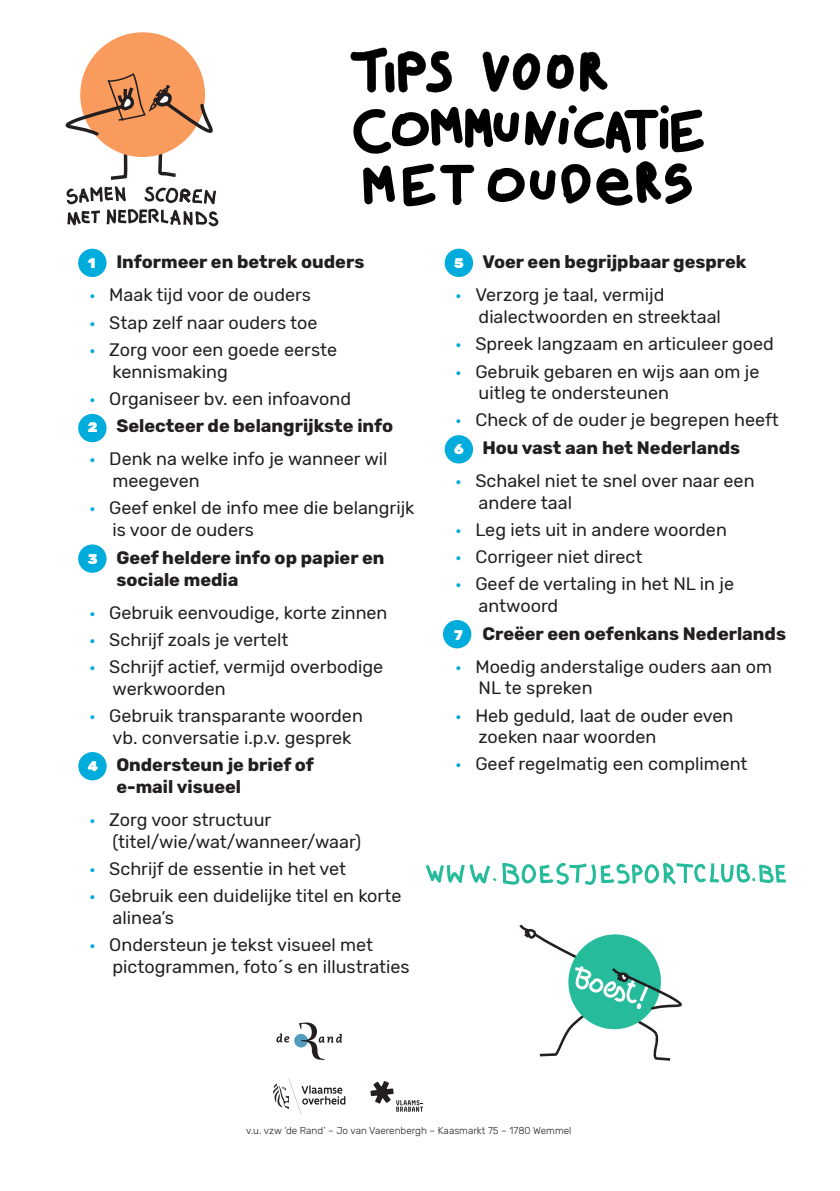
<style>
.page{position:relative;width:840px;height:1191px;background:#fff}
.page>*{position:absolute;margin:0;border:0;box-sizing:border-box;transform-origin:0 0}
.t1{font:18px/21.6px "Rubik";color:#231f20}
.t2{font:700 18px/22px "Rubik";color:#231f20}
.t3{font:300 10px "Rubik";color:#231f20}
.s1{font-weight:900;font-size:14px;color:#fff}
.s2{font-weight:900;font-size:14px;color:#00acdb}
</style>
<div class="page">
<div style="left:78px;top:249px;width:28px;height:28px;background:#00acdb;border-radius:50%"></div>
<div style="left:444px;top:249px;width:29px;height:28px;background:#00acdb;border-radius:50%"></div>
<div style="left:444px;top:435px;width:29px;height:28px;background:#00acdb;border-radius:50%"></div>
<div style="left:78px;top:414px;width:28px;height:28px;background:#00acdb;border-radius:50%"></div>
<div style="left:78px;top:544px;width:28px;height:29px;background:#00acdb;border-radius:50%"></div>
<div style="left:78px;top:752px;width:29px;height:28px;background:#00acdb;border-radius:50%"></div>
<div style="left:442px;top:620px;width:29px;height:28px;background:#00acdb;border-radius:50%"></div>
<svg style="left:425px;top:864px;width:71px;height:19px"></svg>
<svg style="left:502px;top:862px;width:283px;height:23px"></svg>
<svg style="left:273px;top:1078px;width:72px;height:36px"></svg>
<svg style="left:370px;top:1081px;width:53px;height:30px"></svg>
<div style="left:294px;top:1033px;width:14px;height:14px;background:#529cbe;border-radius:50%"></div>
<svg style="left:276px;top:1033px;width:13px;height:9px"></svg>
<svg style="left:299px;top:1022px;width:43px;height:38px"></svg>
<svg style="left:66px;top:186px;width:153px;height:40px"></svg>
<svg style="left:158px;top:148px;width:18px;height:29px"></svg>
<svg style="left:111px;top:149px;width:16px;height:31px"></svg>
<div style="left:80px;top:32px;width:125px;height:125px;background:#f89b5d;border-radius:50%"></div>
<svg style="left:65px;top:73px;width:148px;height:65px"></svg>
<svg style="left:519px;top:924px;width:163px;height:136px"></svg>
<svg style="left:350px;top:48px;width:101px;height:44px"></svg>
<svg style="left:482px;top:51px;width:58px;height:41px"></svg>
<svg style="left:546px;top:54px;width:27px;height:35px"></svg>
<svg style="left:580px;top:52px;width:27px;height:39px"></svg>
<svg style="left:363px;top:165px;width:32px;height:39px"></svg>
<svg style="left:402px;top:164px;width:72px;height:42px"></svg>
<svg style="left:353px;top:107px;width:350px;height:47px"></svg>
<svg style="left:487px;top:168px;width:68px;height:34px"></svg>
<svg style="left:561px;top:161px;width:130px;height:45px"></svg>
<p class="t2" style="left:88px;top:252px;width:278px"><span class="s1">1</span> Informeer en betrek ouders</p>
<p class="t1" style="left:90px;top:285px;width:222px"><span class="s2">•</span> Maak tijd voor de ouders</p>
<p class="t1" style="left:90px;top:312px;width:229px"><span class="s2">•</span> Stap zelf naar ouders toe</p>
<p class="t1" style="left:112px;top:339px;width:226px;text-indent:-23px"><span class="s2">•</span> Zorg voor een goede eerste kennismaking</p>
<p class="t1" style="left:90px;top:388px;width:262px"><span class="s2">•</span> Organiseer bv. een infoavond</p>
<p class="t2" style="left:88px;top:416px;width:306px"><span class="s1">2</span> Selecteer de belangrijkste info</p>
<p class="t1" style="left:112px;top:449px;width:276px;text-indent:-23px"><span class="s2">•</span> Denk na welke info je wanneer wil meegeven</p>
<p class="t1" style="left:112px;top:498px;width:303px;text-indent:-23px"><span class="s2">•</span> Geef enkel de info mee die belangrijk is voor de ouders</p>
<p class="t2" style="left:116px;top:547px;width:269px;text-indent:-28px"><span class="s1">3</span> Geef heldere info op papier en sociale media</p>
<p class="t1" style="left:90px;top:602px;width:299px"><span class="s2">•</span> Gebruik eenvoudige, korte zinnen</p>
<p class="t1" style="left:90px;top:629px;width:200px"><span class="s2">•</span> Schrijf zoals je vertelt</p>
<p class="t1" style="left:112px;top:656px;width:272px;text-indent:-23px"><span class="s2">•</span> Schrijf actief, vermijd overbodige werkwoorden</p>
<p class="t1" style="left:112px;top:705px;width:252px;text-indent:-23px"><span class="s2">•</span> Gebruik transparante woorden vb. conversatie i.p.v. gesprek</p>
<p class="t2" style="left:116px;top:754px;width:199px;text-indent:-28px"><span class="s1">4</span> Ondersteun je brief of e-mail visueel</p>
<p class="t1" style="left:112px;top:809px;width:250px;text-indent:-23px"><span class="s2">•</span> Zorg voor structuur (titel/wie/wat/wanneer/waar)</p>
<p class="t1" style="left:90px;top:858px;width:258px"><span class="s2">•</span> Schrijf de essentie in het vet</p>
<p class="t1" style="left:112px;top:886px;width:290px;text-indent:-23px"><span class="s2">•</span> Gebruik een duidelijke titel en korte alinea’s</p>
<p class="t1" style="left:112px;top:934px;width:298px;text-indent:-23px"><span class="s2">•</span> Ondersteun je tekst visueel met pictogrammen, foto´s en illustraties</p>
<p class="t2" style="left:454px;top:252px;width:294px"><span class="s1">5</span> Voer een begrijpbaar gesprek</p>
<p class="t1" style="left:478px;top:285px;width:244px;text-indent:-23px"><span class="s2">•</span> Verzorg je taal, vermijd dialectwoorden en streektaal</p>
<p class="t1" style="left:455px;top:334px;width:319px"><span class="s2">•</span> Spreek langzaam en articuleer goed</p>
<p class="t1" style="left:478px;top:361px;width:282px;text-indent:-23px"><span class="s2">•</span> Gebruik gebaren en wijs aan om je uitleg te ondersteunen</p>
<p class="t1" style="left:455px;top:410px;width:324px"><span class="s2">•</span> Check of de ouder je begrepen heeft</p>
<p class="t2" style="left:454px;top:437px;width:287px"><span class="s1">6</span> Hou vast aan het Nederlands</p>
<p class="t1" style="left:478px;top:470px;width:277px;text-indent:-23px"><span class="s2">•</span> Schakel niet te snel over naar een andere taal</p>
<p class="t1" style="left:455px;top:519px;width:272px"><span class="s2">•</span> Leg iets uit in andere woorden</p>
<p class="t1" style="left:455px;top:546px;width:188px"><span class="s2">•</span> Corrigeer niet direct</p>
<p class="t1" style="left:478px;top:574px;width:257px;text-indent:-23px"><span class="s2">•</span> Geef de vertaling in het NL in je antwoord</p>
<p class="t2" style="left:454px;top:623px;width:333px"><span class="s1">7</span> Creëer een oefenkans Nederlands</p>
<p class="t1" style="left:478px;top:656px;width:295px;text-indent:-23px"><span class="s2">•</span> Moedig anderstalige ouders aan om<br>NL te spreken</p>
<p class="t1" style="left:478px;top:705px;width:256px;text-indent:-23px"><span class="s2">•</span> Heb geduld, laat de ouder even zoeken naar woorden</p>
<p class="t1" style="left:455px;top:754px;width:293px"><span class="s2">•</span> Geef regelmatig een compliment</p>
<p class="t3" style="left:246px;top:1125px;width:326px">v.u. vzw ‘de Rand’ – Jo van Vaerenbergh – Kaasmarkt 75 – 1780 Wemmel</p>
</div>
